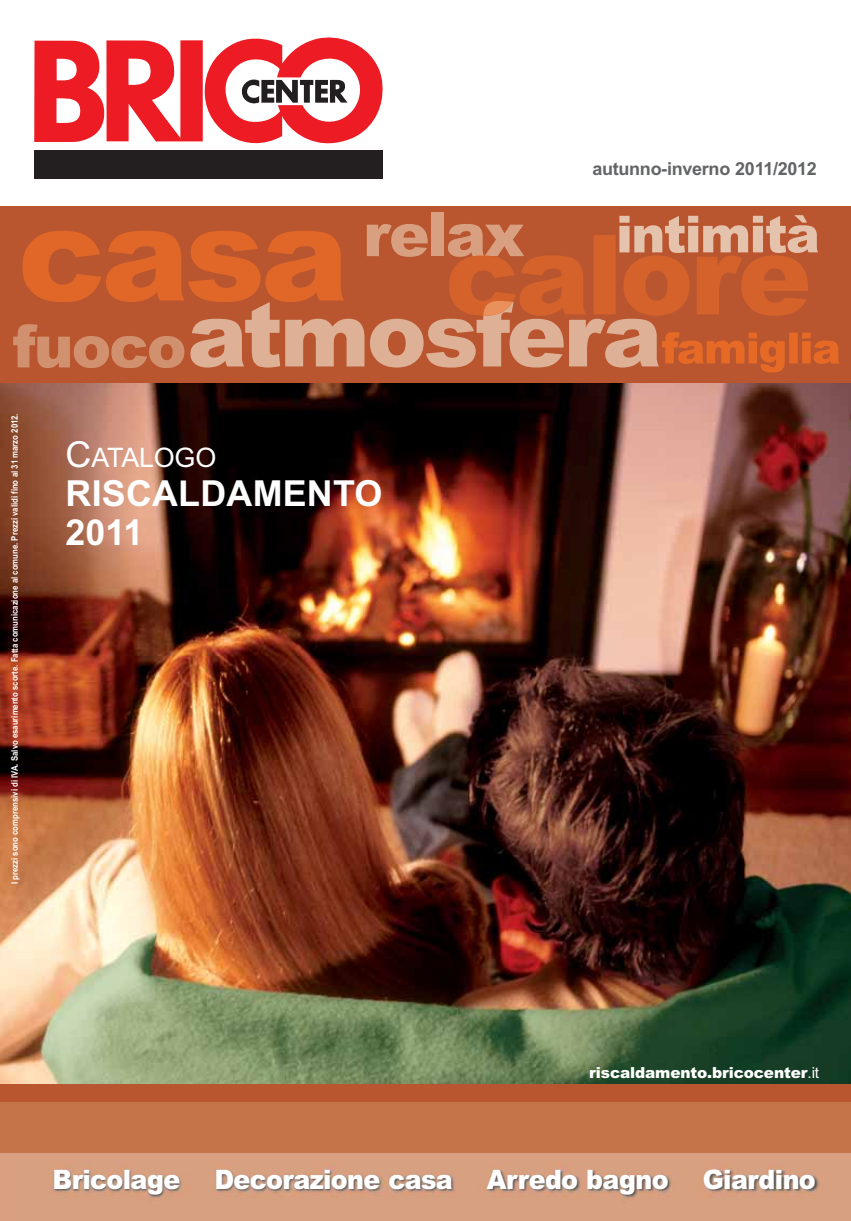
<style>
.page{position:relative;width:851px;height:1221px;background:#fff}
.page>*{position:absolute;margin:0;border:0;box-sizing:border-box;transform-origin:0 0}
.t1{font:900 60.75px "Arial";letter-spacing:-.035em;color:#d8a080}
.t2{font:35.85px/39px "Arial Bold MT OTF";letter-spacing:.005em;color:#fff}
.t3{font:26.85px "Arial";letter-spacing:-.01em;color:#fff}
.t4{font:900 26.7px "Arial";letter-spacing:-.025em;color:#fff;scale:.95 1}
.t5{font:700 18px "Arial";letter-spacing:-.015em;color:#636466}
.t6{font:900 15.3px "Arial";letter-spacing:-.005em;color:#fff}
.t7{font:700 9px "Arial";letter-spacing:-.005em;color:#fff;scale:.87 1}
.s1{font-size:35.85px}
.s2{font-weight:400}
</style>
<div class="page">
<img style="left:0;top:383px;width:850px;height:701px">
<div style="left:0;top:1101px;width:850px;height:51px;background:#c5744a"></div>
<div style="left:0;top:1152px;width:850px;height:68px;background:#d8a080"></div>
<div style="left:0;top:206px;width:850px;height:177px;background:#b95630"></div>
<img style="left:52px;top:1162px;width:768px;height:36px">
<div style="left:34px;top:150px;width:348px;height:28px;background:#231f20"></div>
<svg style="left:34px;top:37px;width:348px;height:107px"></svg>
<svg style="left:13px;top:215px;width:826px;height:157px"></svg>
<div style="left:0;top:1084px;width:850px;height:17px;background:#b95630"></div>
<h1 class="t1" style="left:363px;top:212px;width:163px">relax</h1>
<p class="t7" style="left:11px;top:884px;width:542px;rotate:-90deg">I prezzi sono comprensivi di IVA. Salvo esaurimento scorte. Fatta comunicazione al comune. Prezzi validi fino al 31 marzo 2012.</p>
<h3 class="t3" style="left:66px;top:448px;width:152px"><span class="s1">C</span>ATALOGO</h3>
<h2 class="t2" style="left:66px;top:477px;width:318px">RISCALDAMENTO<br>2011</h2>
<h3 class="t5" style="left:592px;top:162px;width:226px">autunno-inverno 2011/2012</h3>
<h3 class="t6" style="left:589px;top:1066px;width:231px">riscaldamento.bricocenter<span class="s2">.it</span></h3>
<h3 class="t4" style="left:53px;top:1169px;width:136px">Bricolage</h3>
<h3 class="t4" style="left:214px;top:1169px;width:252px">Decorazione casa</h3>
<h3 class="t4" style="left:486px;top:1169px;width:193px">Arredo bagno</h3>
<h3 class="t4" style="left:702px;top:1169px;width:121px">Giardino</h3>
</div>
